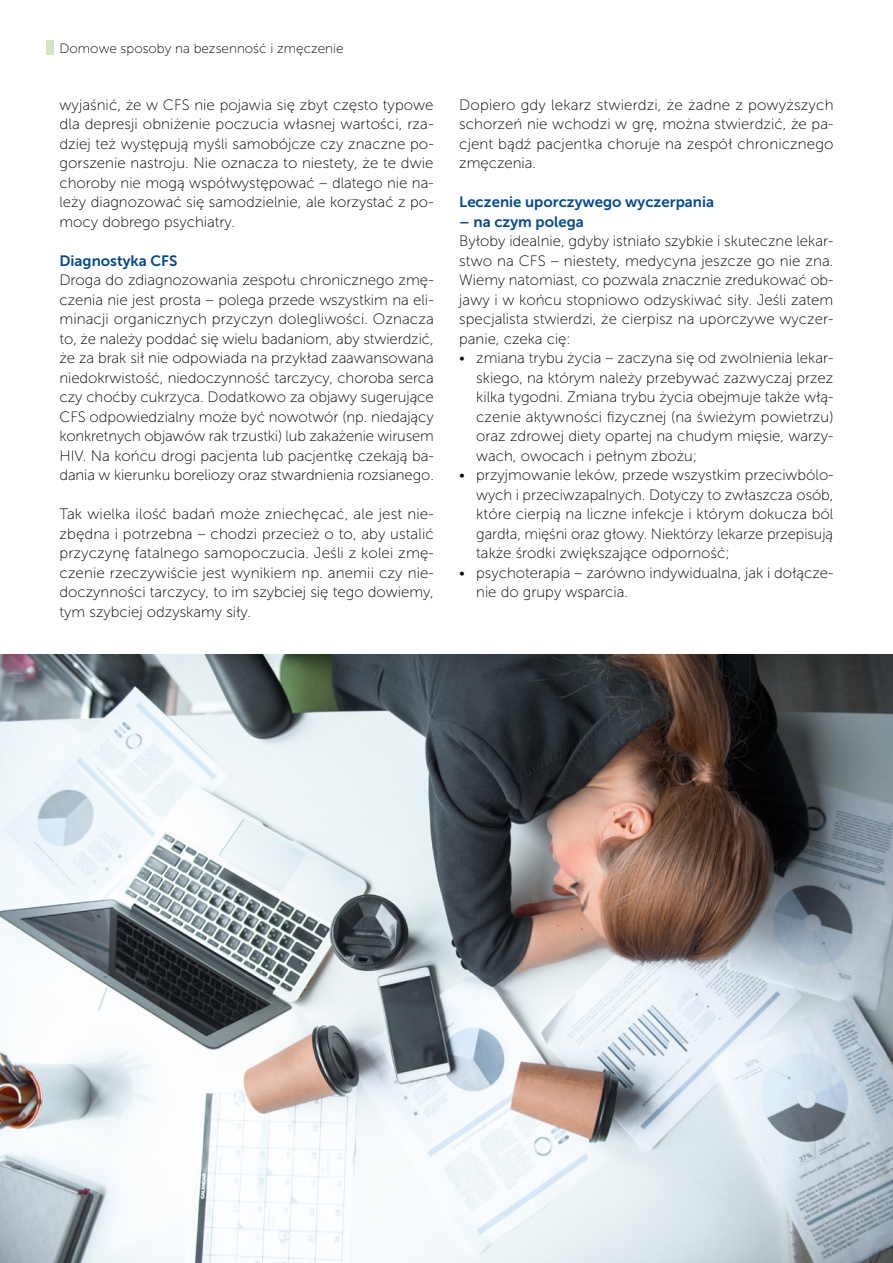
<style>
.page{position:relative;width:893px;height:1263px;background:#fff}
.page>*{position:absolute;margin:0;border:0;box-sizing:border-box;transform-origin:0 0}
.t1{font:15px/19.5px "Museo Sans 100";color:#000;text-align:justify}
.t2{font:15px "Museo Sans 700";color:#034991}
.t3{font:13.5px "Museo Sans 100";color:#000}
</style>
<div class="page">
<div style="left:47px;top:41px;width:7px;height:14px;background:#d2e4c4"></div>
<img style="left:0;top:655px;width:893px;height:608px">
<p class="t3" style="left:60px;top:41px;width:286px">Domowe sposoby na bezsenność i zmęczenie</p>
<p class="t1" style="left:60px;top:95px;width:376px">wyjaśnić, że w CFS nie pojawia się zbyt często typowe dla depresji obniżenie poczucia własnej wartości, rza&shy;dziej też występują myśli samobójcze czy znaczne po&shy;gorszenie nastroju. Nie oznacza to niestety, że te dwie choroby nie mogą współwystępować – dlatego nie na&shy;leży diagnozować się samodzielnie, ale korzystać z po&shy;mocy dobrego psychiatry.</p>
<p class="t2" style="left:60px;top:252px;width:119px">Diagnostyka CFS</p>
<p class="t1" style="left:60px;top:270px;width:376px">Droga do zdiagnozowania zespołu chronicznego zmę&shy;czenia nie jest prosta – polega przede wszystkim na eli&shy;minacji organicznych przyczyn dolegliwości. Oznacza to, że należy poddać się wielu badaniom, aby stwierdzić, że za brak sił nie odpowiada na przykład zaawansowana niedokrwistość, niedoczynność tarczycy, choroba serca czy choćby cukrzyca. Dodatkowo za objawy sugerujące CFS odpowiedzialny może być nowotwór (np. niedający konkretnych objawów rak trzustki) lub zakażenie wirusem HIV. Na końcu drogi pacjenta lub pacjentkę czekają ba&shy;dania w kierunku boreliozy oraz stwardnienia rozsianego.</p>
<p class="t1" style="left:60px;top:504px;width:376px">Tak wielka ilość badań może zniechęcać, ale jest nie&shy;zbędna i potrzebna – chodzi przecież o to, aby ustalić przyczynę fatalnego samopoczucia. Jeśli z kolei zmę&shy;czenie rzeczywiście jest wynikiem np. anemii czy nie&shy;doczynności tarczycy, to im szybciej się tego dowiemy, tym szybciej odzyskamy siły.</p>
<p class="t1" style="left:459px;top:95px;width:376px">Dopiero gdy lekarz stwierdzi, że żadne z powyższych schorzeń nie wchodzi w grę, można stwierdzić, że pa&shy;cjent bądź pacjentka choruje na zespół chronicznego zmęczenia.</p>
<p class="t2" style="left:459px;top:193px;width:256px">Leczenie uporczywego wyczerpania</p>
<p class="t2" style="left:459px;top:213px;width:126px">– na czym polega</p>
<p class="t1" style="left:459px;top:231px;width:376px">Byłoby idealnie, gdyby istniało szybkie i skuteczne lekar&shy;stwo na CFS – niestety, medycyna jeszcze go nie zna.<br>Wiemy natomiast, co pozwala znacznie zredukować ob&shy;jawy i w końcu stopniowo odzyskiwać siły. Jeśli zatem specjalista stwierdzi, że cierpisz na uporczywe wyczer&shy;panie, czeka cię:</p>
<p class="t1" style="left:476px;top:348px;width:359px;text-indent:-17px">• zmiana trybu życia – zaczyna się od zwolnienia lekar&shy;skiego, na którym należy przebywać zazwyczaj przez kilka tygodni. Zmiana trybu życia obejmuje także włą&shy;czenie aktywności fizycznej (na świeżym powietrzu) oraz zdrowej diety opartej na chudym mięsie, warzy&shy;wach, owocach i pełnym zbożu;</p>
<p class="t1" style="left:476px;top:465px;width:359px;text-indent:-17px">• przyjmowanie leków, przede wszystkim przeciwbólo&shy;wych i przeciwzapalnych. Dotyczy to zwłaszcza osób, które cierpią na liczne infekcje i którym dokucza ból gardła, mięśni oraz głowy. Niektórzy lekarze przepisują także środki zwiększające odporność;</p>
<p class="t1" style="left:476px;top:563px;width:359px;text-indent:-17px">• psychoterapia – zarówno indywidualna, jak i dołącze&shy;nie do grupy wsparcia.</p>
</div>
